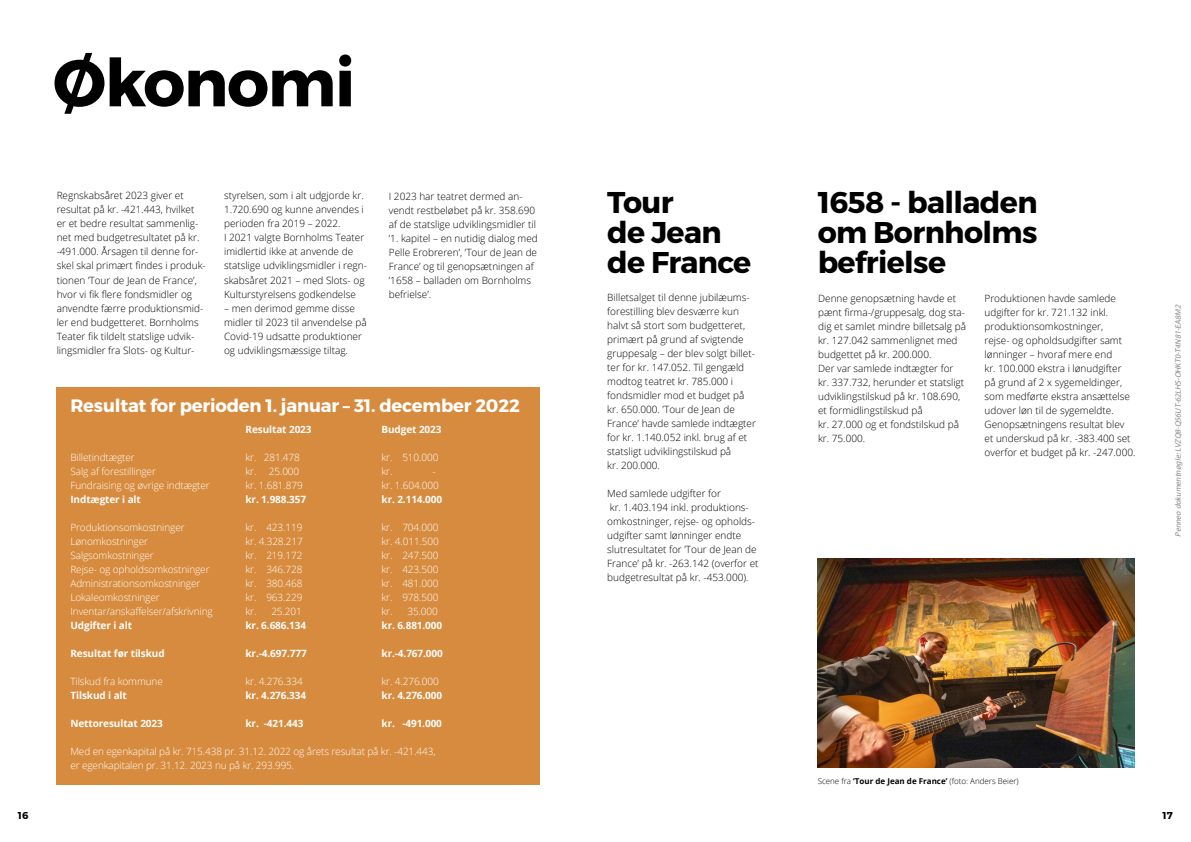
<style>
.page{position:relative;width:1191px;height:842px;background:#fff}
.page>*{position:absolute;margin:0;border:0;box-sizing:border-box;transform-origin:0 0}
.t1{font:700 66px "Montserrat";letter-spacing:-.02em;color:#000}
.t2{font:700 30px/30px "Montserrat";letter-spacing:-.02em;color:#000}
.t3{font:700 18px "Montserrat";letter-spacing:-.01em;color:#fff}
.t4{font:300 10px/14px "Open Sans";color:#000}
.t5{font:300 10px/14px "Open Sans";letter-spacing:-.01em;color:#fff}
.t6{font:700 10px "Open Sans";letter-spacing:-.01em;color:#fff}
.t7{font:700 10px "Montserrat";color:#000}
.t8{font:italic 8px "Myriad Pro";color:#888}
.t9{font:300 8px "Open Sans";color:#000}
.s1{font-weight:700}
</style>
<div class="page">
<div style="left:57px;top:387px;width:483px;height:398px;background:#d78b3e"></div>
<img style="left:817px;top:558px;width:317px;height:209px">
<h1 class="t1" style="left:53px;top:47px;width:304px">Økonomi</h1>
<p class="t4" style="left:57px;top:189px;width:151px">Regnskabsåret 2023 giver et resultat på kr. -421.443, hvilket er et bedre resultat sammenlig&shy;net med budgetresultatet på kr. -491.000. Årsagen til denne for&shy;skel skal primært findes i produk&shy;tionen ’Tour de Jean de France’, hvor vi fik flere fondsmidler og anvendte færre produktionsmid&shy;ler end budgetteret. Bornholms<br>Teater fik tildelt statslige udvik&shy;lingsmidler fra Slots- og Kultur-</p>
<p class="t4" style="left:224px;top:189px;width:144px">styrelsen, som i alt udgjorde kr.<br>1.720.690 og kunne anvendes i perioden fra 2019 – 2022.<br>I 2021 valgte Bornholms Teater imidlertid ikke at anvende de statslige udviklingsmidler i regn&shy;skabsåret 2021 – med Slots- og<br>Kulturstyrelsens godkendelse</p>
<p class="t4" style="left:224px;top:301px;width:144px">– men derimod gemme disse midler til 2023 til anvendelse på<br>Covid-19 udsatte produktioner og udviklingsmæssige tiltag.</p>
<p class="t4" style="left:389px;top:189px;width:150px">I 2023 har teatret dermed an&shy;vendt restbeløbet på kr. 358.690 af de statslige udviklingsmidler til ’1. kapitel – en nutidig dialog med<br>Pelle Erobreren’, ’Tour de Jean de<br>France’ og til genopsætningen af ’1658 – balladen om Bornholms befrielse’.</p>
<h3 class="t3" style="left:70px;top:396px;width:451px">Resultat for perioden 1. januar – 31. december 2022</h3>
<p class="t6" style="left:245px;top:422px;width:68px">Resultat 2023</p>
<p class="t6" style="left:381px;top:422px;width:61px">Budget 2023</p>
<p class="t5" style="left:70px;top:450px;width:66px">Billetindtægter</p>
<p class="t5" style="left:245px;top:450px;width:56px">kr. 281.478</p>
<p class="t5" style="left:381px;top:450px;width:58px">kr. 510.000</p>
<p class="t5" style="left:70px;top:465px;width:87px">Salg af forestillinger</p>
<p class="t5" style="left:245px;top:465px;width:55px">kr. 25.000</p>
<p class="t5" style="left:381px;top:465px;width:12px">kr.</p>
<p class="t5" style="left:432px;top:465px;width:5px">-</p>
<p class="t5" style="left:70px;top:478px;width:141px">Fundraising og øvrige indtægter</p>
<p class="t5" style="left:245px;top:478px;width:59px">kr. 1.681.879</p>
<p class="t5" style="left:381px;top:478px;width:59px">kr. 1.604.000</p>
<p class="t6" style="left:70px;top:492px;width:72px">Indtægter i alt</p>
<p class="t6" style="left:245px;top:492px;width:62px">kr. 1.988.357</p>
<p class="t6" style="left:381px;top:492px;width:62px">kr. 2.114.000</p>
<p class="t5" style="left:70px;top:520px;width:116px">Produktionsomkostninger</p>
<p class="t5" style="left:245px;top:520px;width:58px">kr. 423.119</p>
<p class="t5" style="left:381px;top:520px;width:58px">kr. 704.000</p>
<p class="t5" style="left:70px;top:534px;width:79px">Lønomkostninger</p>
<p class="t5" style="left:245px;top:534px;width:59px">kr. 4.328.217</p>
<p class="t5" style="left:381px;top:534px;width:59px">kr. 4.011.500</p>
<p class="t5" style="left:70px;top:548px;width:85px">Salgsomkostninger</p>
<p class="t5" style="left:245px;top:548px;width:58px">kr. 219.172</p>
<p class="t5" style="left:381px;top:548px;width:58px">kr. 247.500</p>
<p class="t5" style="left:70px;top:562px;width:141px">Rejse- og opholdsomkostninger</p>
<p class="t5" style="left:245px;top:562px;width:58px">kr. 346.728</p>
<p class="t5" style="left:381px;top:562px;width:58px">kr. 423.500</p>
<p class="t5" style="left:70px;top:576px;width:131px">Administrationsomkostninger</p>
<p class="t5" style="left:245px;top:576px;width:58px">kr. 380.468</p>
<p class="t5" style="left:381px;top:576px;width:58px">kr. 481.000</p>
<p class="t5" style="left:70px;top:590px;width:91px">Lokaleomkostninger</p>
<p class="t5" style="left:245px;top:590px;width:58px">kr. 963.229</p>
<p class="t5" style="left:381px;top:590px;width:58px">kr. 978.500</p>
<p class="t5" style="left:70px;top:604px;width:144px">Inventar/anskaffelser/afskrivning</p>
<p class="t5" style="left:245px;top:604px;width:58px">kr. 25.201</p>
<p class="t5" style="left:381px;top:604px;width:58px">kr. 35.000</p>
<p class="t6" style="left:70px;top:618px;width:63px">Udgifter i alt</p>
<p class="t6" style="left:245px;top:618px;width:62px">kr. 6.686.134</p>
<p class="t6" style="left:381px;top:618px;width:62px">kr. 6.881.000</p>
<p class="t6" style="left:70px;top:646px;width:96px">Resultat før tilskud</p>
<p class="t6" style="left:245px;top:646px;width:63px">kr.-4.697.777</p>
<p class="t6" style="left:381px;top:646px;width:63px">kr.-4.767.000</p>
<p class="t5" style="left:70px;top:674px;width:94px">Tilskud fra kommune</p>
<p class="t5" style="left:245px;top:674px;width:59px">kr. 4.276.334</p>
<p class="t5" style="left:381px;top:674px;width:59px">kr. 4.276.000</p>
<p class="t6" style="left:70px;top:688px;width:58px">Tilskud i alt</p>
<p class="t6" style="left:245px;top:688px;width:62px">kr. 4.276.334</p>
<p class="t6" style="left:381px;top:688px;width:62px">kr. 4.276.000</p>
<p class="t6" style="left:70px;top:716px;width:94px">Nettoresultat 2023</p>
<p class="t6" style="left:245px;top:716px;width:59px">kr. -421.443</p>
<p class="t6" style="left:381px;top:716px;width:62px">kr. -491.000</p>
<p class="t5" style="left:70px;top:744px;width:366px">Med en egenkapital på kr. 715.438 pr. 31.12. 2022 og årets resultat på kr. -421.443, er egenkapitalen pr. 31.12. 2023 nu på kr. 293.995.</p>
<h2 class="t2" style="left:607px;top:188px;width:145px">Tour<br>de Jean de France</h2>
<p class="t4" style="left:607px;top:290px;width:150px">Billetsalget til denne jubilæums&shy;forestilling blev desværre kun halvt så stort som budgetteret, primært på grund af svigtende gruppesalg – der blev solgt billet&shy;ter for kr. 147.052. Til gengæld modtog teatret kr. 785.000 i fondsmidler mod et budget på kr. 650.000. ’Tour de Jean de<br>France’ havde samlede indtægter for kr. 1.140.052 inkl. brug af et statsligt udviklingstilskud på<br>kr. 200.000.</p>
<p class="t4" style="left:607px;top:486px;width:153px">Med samlede udgifter for<br>kr. 1.403.194 inkl. produktions&shy;omkostninger, rejse- og opholds&shy;udgifter samt lønninger endte slutresultatet for ’Tour de Jean de<br>France’ på kr. -263.142 (overfor et budgetresultat på kr. -453.000).</p>
<h2 class="t2" style="left:817px;top:188px;width:221px;text-align:justify">1658 - balladen om Bornholms befrielse</h2>
<p class="t4" style="left:818px;top:292px;width:149px">Denne genopsætning havde et pænt firma-/gruppesalg, dog sta&shy;dig et samlet mindre billetsalg på kr. 127.042 sammenlignet med budgettet på kr. 200.000.<br>Der var samlede indtægter for kr. 337.732, herunder et statsligt udviklingstilskud på kr. 108.690, et formidlingstilskud på<br>kr. 27.000 og et fondstilskud på kr. 75.000.</p>
<p class="t4" style="left:984px;top:291px;width:152px">Produktionen havde samlede udgifter for kr. 721.132 inkl. produktionsomkostninger,<br>rejse- og opholdsudgifter samt lønninger – hvoraf mere end<br>kr. 100.000 ekstra i lønudgifter<br>på grund af 2 x sygemeldinger, som medførte ekstra ansættelse udover løn til de sygemeldte.<br>Genopsætningens resultat blev et underskud på kr. -383.400 set overfor et budget på kr. -247.000.</p>
<p class="t8" style="left:1175px;top:537px;width:235px;rotate:-90deg">Penneo dokumentnøgle:LVZQ8-Q56UT-62LHS-OHKT0-T4N81-EA8M2</p>
<p class="t9" style="left:817px;top:778px;width:203px">Scene fra <span class="s1">’Tour de Jean de France’</span> (foto: Anders Beier)</p>
<p class="t7" style="left:18px;top:810px;width:12px">16</p>
<p class="t7" style="left:1162px;top:810px;width:12px">17</p>
</div>
